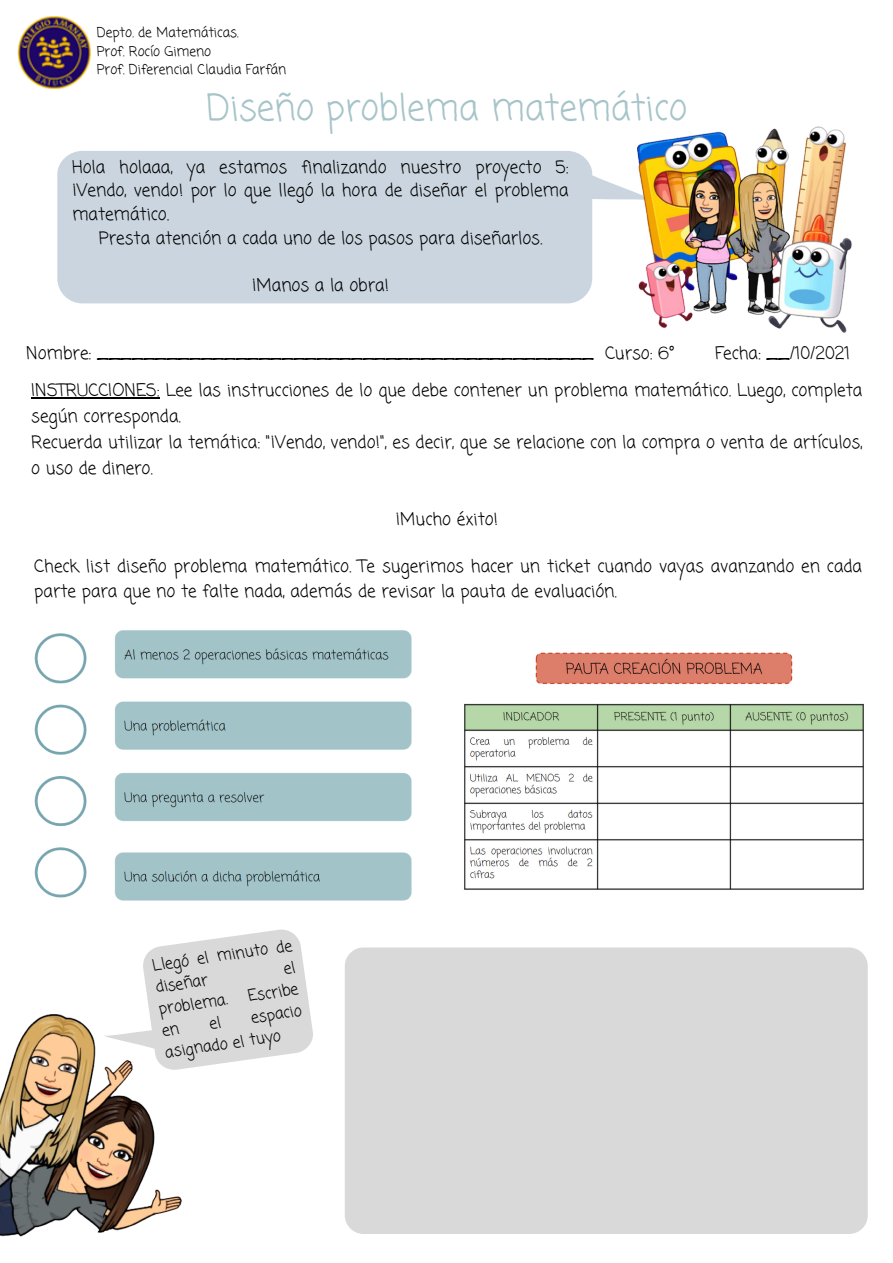
<style>
.page{position:relative;width:893px;height:1263px;background:#fff}
.page>*{position:absolute;margin:0;border:0;box-sizing:border-box;transform-origin:0 0}
.t1{font:35.78px "Coming Soon";color:#a6c4c9}
.t2{font:17.25px/25.9px "Coming Soon";color:#000}
.t3{font:15.75px/22.2px "Coming Soon";color:#000}
.t4{font:13.5px "Coming Soon";color:#000}
</style>
<div class="page">
<img style="left:17px;top:16px;width:74px;height:73px">
<svg style="left:57px;top:151px;width:576px;height:152px;background:#ced7e1"></svg>
<img style="left:633px;top:126px;width:219px;height:207px">
<img style="left:34px;top:630px;width:378px;height:271px">
<img style="left:464px;top:652px;width:400px;height:238px">
<img style="left:0;top:1014px;width:182px;height:223px">
<div style="left:345px;top:947px;width:522px;height:287px;background:#d9d9d9;border-radius:19px"></div>
<hr style="left:31px;top:397px;width:128px;height:2px;background:#000">
<svg style="left:92px;top:929px;width:221px;height:150px"></svg>
<p class="t4" style="left:97px;top:23px;width:143px">Depto. de Matemáticas.</p>
<p class="t4" style="left:97px;top:42px;width:116px">Prof. Rocío Gimeno</p>
<p class="t4" style="left:97px;top:61px;width:191px">Prof. Diferencial Claudia Farfán</p>
<p class="t1" style="left:206px;top:83px;width:482px">Diseño problema matemático</p>
<p class="t2" style="left:72px;top:156px;width:498px;line-height:23.6px;text-align:justify">Hola holaaa, ya estamos finalizando nuestro proyecto 5: ¡Vendo, vendo! por lo que llegó la hora de diseñar el problema matemático.</p>
<p class="t2" style="left:99px;top:226px;width:445px">Presta atención a cada uno de los pasos para diseñarlos.</p>
<p class="t2" style="left:252px;top:273px;width:139px">¡Manos a la obra!</p>
<p class="t2" style="left:26px;top:342px;width:650px">Nombre: ___________________________________________ Curso: 6°</p>
<p class="t2" style="left:715px;top:342px;width:136px">Fecha: __/10/2021</p>
<p class="t2" style="left:31px;top:378px;width:832px">INSTRUCCIONES: Lee las instrucciones de lo que debe contener un problema matemático. Luego, completa según corresponda.</p>
<p class="t2" style="left:31px;top:430px;width:832px">Recuerda utilizar la temática: "¡Vendo, vendo!", es decir, que se relacione con la compra o venta de artículos, o uso de dinero.</p>
<p class="t2" style="left:395px;top:508px;width:104px">¡Mucho éxito!</p>
<p class="t2" style="left:34px;top:554px;width:829px">Check list diseño problema matemático. Te sugerimos hacer un ticket cuando vayas avanzando en cada parte para que no te falte nada, además de revisar la pauta de evaluación.</p>
<p class="t3" style="left:151px;top:955px;width:142px;rotate:-8deg">Llegó el minuto de diseñar</p>
<p class="t3" style="left:157px;top:999px;width:71px;rotate:-8deg">problema.</p>
<p class="t3" style="left:247px;top:986px;width:52px;rotate:-8deg">Escribe</p>
<p class="t3" style="left:161px;top:1020px;width:142px;text-indent:90px;rotate:-8deg">espacio asignado el tuyo</p>
</div>
